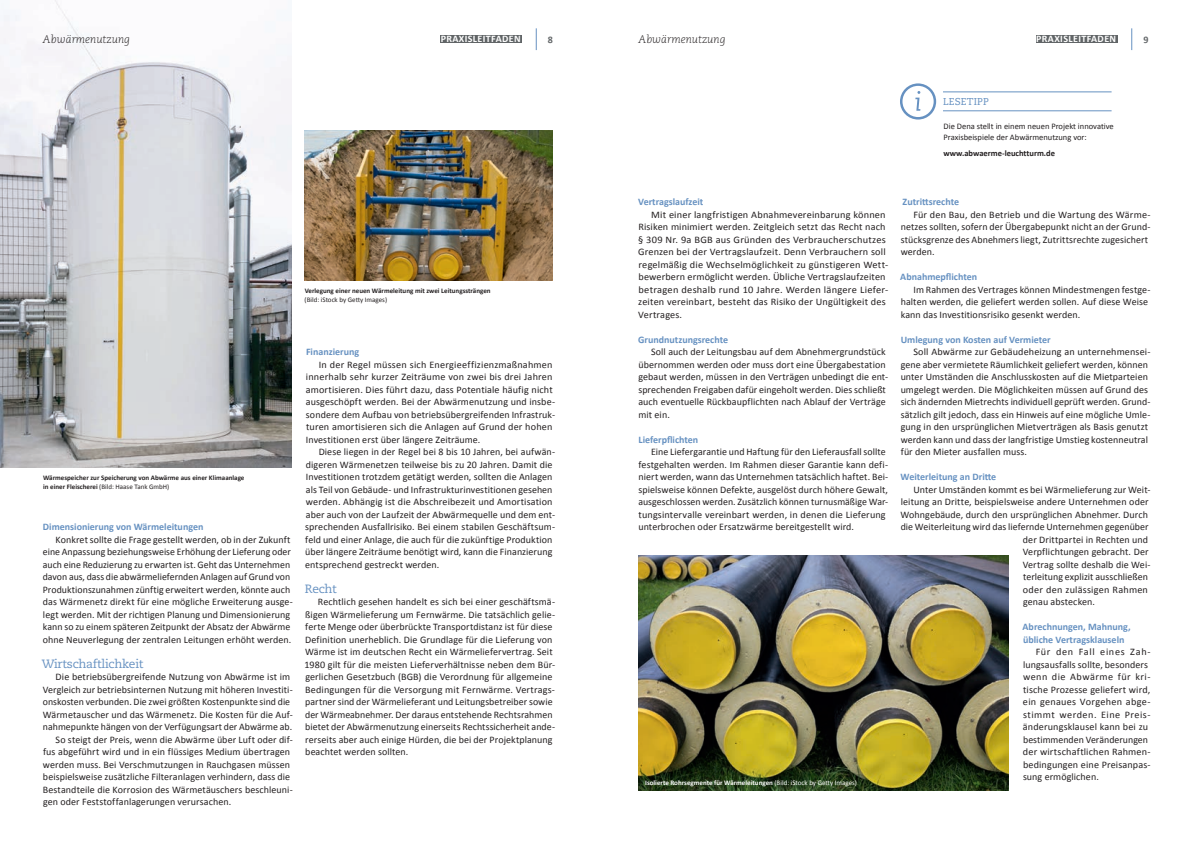
<style>
.page{position:relative;width:1191px;height:842px;background:#fff}
.page>*{position:absolute;margin:0;border:0;box-sizing:border-box;transform-origin:0 0}
.H2_Headline_in_body{font:12px "Caecilia";letter-spacing:-.02em;color:#6691c1}
.t1{font:italic 300 11px "Caecilia";color:#231f20}
.bodycopy{font:10px/12.5px "Calibri";letter-spacing:.01em;color:#231f20}
.subheadline{font:700 10px/12.5px "Calibri";color:#6691c1}
.t2{font:700 10px "Calibri";letter-spacing:.04em;color:#fff}
.tabelle_kopf{font:10px "Caecilia";letter-spacing:.02em;color:#6691c1}
.t3{font:700 10px "Calibri";color:#616567}
.I_lesetip_www_body{font:8.5px/11px "Calibri";color:#231f20}
.I_lesetipp_wwww_bold{font:700 8.5px "Calibri";color:#231f20}
.BU{font:700 7px/9px "Calibri";color:#231f20}
.BU-2{font:700 7px "Calibri";color:#fff}
.s1{font-weight:400}
</style>
<div class="page">
<div style="left:440px;top:35px;width:82px;height:8px;background:#616567"></div>
<div style="left:1036px;top:35px;width:81px;height:8px;background:#616567"></div>
<svg style="left:536px;top:28px;width:1px;height:22px"></svg>
<svg style="left:1131px;top:28px;width:1px;height:22px"></svg>
<img style="left:0;top:0;width:291px;height:468px">
<img style="left:304px;top:130px;width:249px;height:150px">
<img style="left:638px;top:555px;width:370px;height:236px">
<hr style="left:943px;top:92px;width:168px;height:1px;background:#6691c1">
<hr style="left:943px;top:111px;width:168px;height:1px;background:#6691c1">
<svg style="left:900px;top:83px;width:36px;height:37px"></svg>
<p class="t1" style="left:43px;top:33px;width:89px">Abwärmenutzung</p>
<p class="t1" style="left:638px;top:33px;width:89px">Abwärmenutzung</p>
<p class="t2" style="left:441px;top:33px;width:81px">PRAXISLEITFADEN</p>
<p class="t3" style="left:548px;top:33px;width:7px">8</p>
<p class="t2" style="left:1036px;top:33px;width:81px">PRAXISLEITFADEN</p>
<p class="t3" style="left:1143px;top:33px;width:7px">9</p>
<p class="BU" style="left:304px;top:285px;width:188px">Verlegung einer neuen Wärmeleitung mit zwei Leitungssträngen <span class="s1">(Bild: iStock by Getty Images)</span></p>
<p class="BU" style="left:43px;top:473px;width:203px">Wärmespeicher zur Speicherung von Abwärme aus einer Klimaanlage in einer Fleischerei <span class="s1">(Bild: Haase Tank GmbH)</span></p>
<p class="subheadline" style="left:43px;top:520px;width:162px">Dimensionierung von Wärmeleitungen</p>
<p class="bodycopy" style="left:43px;top:532px;width:251px;text-indent:13px">Konkret sollte die Frage gestellt werden, ob in der Zukunft eine Anpassung beziehungsweise Erhöhung der Lieferung oder auch eine Reduzierung zu erwarten ist. Geht das Unternehmen davon aus, dass die abwärmeliefernden Anlagen auf Grund von Produktionszunahmen zünftig erweitert werden, könnte auch das Wärmenetz direkt für eine mögliche Erweiterung ausge&shy;legt werden. Mit der richtigen Planung und Dimensionierung kann so zu einem späteren Zeitpunkt der Absatz der Abwärme ohne Neuverlegung der zentralen Leitungen erhöht werden.</p>
<p class="H2_Headline_in_body" style="left:42px;top:656px;width:103px">Wirtschaftlichkeit</p>
<p class="bodycopy" style="left:43px;top:670px;width:251px;text-indent:13px">Die betriebsübergreifende Nutzung von Abwärme ist im Vergleich zur betriebsinternen Nutzung mit höheren Investiti&shy;onskosten verbunden. Die zwei größten Kostenpunkte sind die Wärmetauscher und das Wärmenetz. Die Kosten für die Auf&shy;nahmepunkte hängen von der Verfügungsart der Abwärme ab.</p>
<p class="bodycopy" style="left:43px;top:732px;width:251px;text-indent:13px">So steigt der Preis, wenn die Abwärme über Luft oder dif&shy;fus abgeführt wird und in ein flüssiges Medium übertragen werden muss. Bei Verschmutzungen in Rauchgasen müssen beispielsweise zusätzliche Filteranlagen verhindern, dass die Bestandteile die Korrosion des Wärmetäuschers beschleuni&shy;gen oder Feststoffanlagerungen verursachen.</p>
<p class="subheadline" style="left:306px;top:345px;width:55px">Finanzierung</p>
<p class="bodycopy" style="left:306px;top:357px;width:251px;text-indent:13px">In der Regel müssen sich Energieeffizienzmaßnahmen innerhalb sehr kurzer Zeiträume von zwei bis drei Jahren amortisieren. Dies führt dazu, dass Potentiale häufig nicht ausgeschöpft werden. Bei der Abwärmenutzung und insbe&shy;sondere dem Aufbau von betriebsübergreifenden Infrastruk&shy;turen amortisieren sich die Anlagen auf Grund der hohen Investitionen erst über längere Zeiträume.</p>
<p class="bodycopy" style="left:305px;top:445px;width:251px;text-indent:13px">Diese liegen in der Regel bei 8 bis 10 Jahren, bei aufwän&shy;digeren Wärmenetzen teilweise bis zu 20 Jahren. Damit die Investitionen trotzdem getätigt werden, sollten die Anlagen als Teil von Gebäude- und Infrastrukturinvestitionen gesehen werden. Abhängig ist die Abschreibezeit und Amortisation aber auch von der Laufzeit der Abwärmequelle und dem ent&shy;sprechenden Ausfallrisiko. Bei einem stabilen Geschäftsum&shy;feld und einer Anlage, die auch für die zukünftige Produktion über längere Zeiträume benötigt wird, kann die Finanzierung entsprechend gestreckt werden.</p>
<p class="H2_Headline_in_body" style="left:305px;top:581px;width:34px">Recht</p>
<p class="bodycopy" style="left:304px;top:595px;width:252px;text-indent:14px">Rechtlich gesehen handelt es sich bei einer geschäftsmä&shy;ßigen Wärmelieferung um Fernwärme. Die tatsächlich gelie&shy;ferte Menge oder überbrückte Transportdistanz ist für diese Definition unerheblich. Die Grundlage für die Lieferung von Wärme ist im deutschen Recht ein Wärmeliefervertrag. Seit 1980 gilt für die meisten Lieferverhältnisse neben dem Bür&shy;gerlichen Gesetzbuch (BGB) die Verordnung für allgemeine Bedingungen für die Versorgung mit Fernwärme. Vertrags&shy;partner sind der Wärmelieferant und Leitungsbetreiber sowie der Wärmeabnehmer. Der daraus entstehende Rechtsrahmen bietet der Abwärmenutzung einerseits Rechtssicherheit ande&shy;rerseits aber auch einige Hürden, die bei der Projektplanung beachtet werden sollten.</p>
<p class="tabelle_kopf" style="left:943px;top:96px;width:47px">LESETIPP</p>
<p class="I_lesetip_www_body" style="left:943px;top:121px;width:172px">Die Dena stellt in einem neuen Projekt innovative<br>Praxisbeispiele der Abwärmenutzung vor:</p>
<p class="I_lesetipp_wwww_bold" style="left:943px;top:148px;width:113px">www.abwaerme-leuchtturm.de</p>
<p class="subheadline" style="left:638px;top:195px;width:67px">Vertragslaufzeit</p>
<p class="bodycopy" style="left:638px;top:207px;width:252px;text-indent:13px">Mit einer langfristigen Abnahmevereinbarung können Risiken minimiert werden. Zeitgleich setzt das Recht nach § 309 Nr. 9a BGB aus Gründen des Verbraucherschutzes Grenzen bei der Vertragslaufzeit. Denn Verbrauchern soll regelmäßig die Wechselmöglichkeit zu günstigeren Wett&shy;bewerbern ermöglicht werden. Übliche Vertragslaufzeiten betragen deshalb rund 10 Jahre. Werden längere Liefer&shy;zeiten vereinbart, besteht das Risiko der Ungültigkeit des Vertrages.</p>
<p class="subheadline" style="left:638px;top:332px;width:91px">Grundnutzungsrechte</p>
<p class="bodycopy" style="left:638px;top:345px;width:251px;text-indent:13px">Soll auch der Leitungsbau auf dem Abnehmergrundstück übernommen werden oder muss dort eine Übergabestation gebaut werden, müssen in den Verträgen unbedingt die ent&shy;sprechenden Freigaben dafür eingeholt werden. Dies schließt auch eventuelle Rückbaupflichten nach Ablauf der Verträge mit ein.</p>
<p class="subheadline" style="left:638px;top:432px;width:61px">Lieferpflichten</p>
<p class="bodycopy" style="left:638px;top:445px;width:251px;text-indent:13px">Eine Liefergarantie und Haftung für den Lieferausfall sollte festgehalten werden. Im Rahmen dieser Garantie kann defi&shy;niert werden, wann das Unternehmen tatsächlich haftet. Bei&shy;spielsweise können Defekte, ausgelöst durch höhere Gewalt, ausgeschlossen werden. Zusätzlich können turnusmäßige War&shy;tungsintervalle vereinbart werden, in denen die Lieferung unterbrochen oder Ersatzwärme bereitgestellt wird.</p>
<p class="BU-2" style="left:645px;top:779px;width:213px">Isolierte Rohrsegmente für Wärmeleitungen <span class="s1">(Bild: iStock by Getty Images)</span></p>
<p class="subheadline" style="left:902px;top:195px;width:58px">Zutrittsrechte</p>
<p class="bodycopy" style="left:900px;top:207px;width:251px;text-indent:13px">Für den Bau, den Betrieb und die Wartung des Wärme&shy;netzes sollten, sofern der Übergabepunkt nicht an der Grund&shy;stücksgrenze des Abnehmers liegt, Zutrittsrechte zugesichert werden.</p>
<p class="subheadline" style="left:900px;top:270px;width:78px">Abnahmepflichten</p>
<p class="bodycopy" style="left:900px;top:282px;width:251px;text-indent:13px">Im Rahmen des Vertrages können Mindestmengen festge&shy;halten werden, die geliefert werden sollen. Auf diese Weise kann das Investitionsrisiko gesenkt werden.</p>
<p class="subheadline" style="left:900px;top:332px;width:152px">Umlegung von Kosten auf Vermieter</p>
<p class="bodycopy" style="left:900px;top:345px;width:251px;text-indent:13px">Soll Abwärme zur Gebäudeheizung an unternehmensei&shy;gene aber vermietete Räumlichkeit geliefert werden, können unter Umständen die Anschlusskosten auf die Mietparteien umgelegt werden. Die Möglichkeiten müssen auf Grund des sich ändernden Mietrechts individuell geprüft werden. Grund&shy;sätzlich gilt jedoch, dass ein Hinweis auf eine mögliche Umle&shy;gung in den ursprünglichen Mietverträgen als Basis genutzt werden kann und dass der langfristige Umstieg kostenneutral für den Mieter ausfallen muss.</p>
<p class="subheadline" style="left:900px;top:470px;width:97px">Weiterleitung an Dritte</p>
<p class="bodycopy" style="left:913px;top:482px;width:239px">Unter Umständen kommt es bei Wärmelieferung zur Weit-</p>
<p class="bodycopy" style="left:900px;top:495px;width:249px">leitung an Dritte, beispielsweise andere Unternehmen oder</p>
<p class="bodycopy" style="left:900px;top:507px;width:249px">Wohngebäude, durch den ursprünglichen Abnehmer. Durch</p>
<p class="bodycopy" style="left:900px;top:520px;width:249px">die Weiterleitung wird das liefernde Unternehmen gegenüber</p>
<p class="bodycopy" style="left:1023px;top:532px;width:127px">der Drittpartei in Rechten und</p>
<p class="bodycopy" style="left:1022px;top:545px;width:127px">Verpflichtungen gebracht. Der</p>
<p class="bodycopy" style="left:1022px;top:557px;width:129px">Vertrag sollte deshalb die Wei-</p>
<p class="bodycopy" style="left:1023px;top:570px;width:126px">terleitung explizit ausschließen</p>
<p class="bodycopy" style="left:1023px;top:582px;width:126px">oder den zulässigen Rahmen</p>
<p class="bodycopy" style="left:1023px;top:595px;width:73px">genau abstecken.</p>
<p class="subheadline" style="left:1022px;top:620px;width:110px">Abrechnungen, Mahnung, übliche Vertragsklauseln</p>
<p class="bodycopy" style="left:1023px;top:645px;width:129px;text-indent:13px">Für den Fall eines Zah&shy;lungsausfalls sollte, besonders wenn die Abwärme für kri&shy;tische Prozesse geliefert wird, ein genaues Vorgehen abge&shy;stimmt werden. Eine Preis&shy;änderungsklausel kann bei zu bestimmenden Veränderungen der wirtschaftlichen Rahmen&shy;bedingungen eine Preisanpas&shy;sung ermöglichen.</p>
</div>
